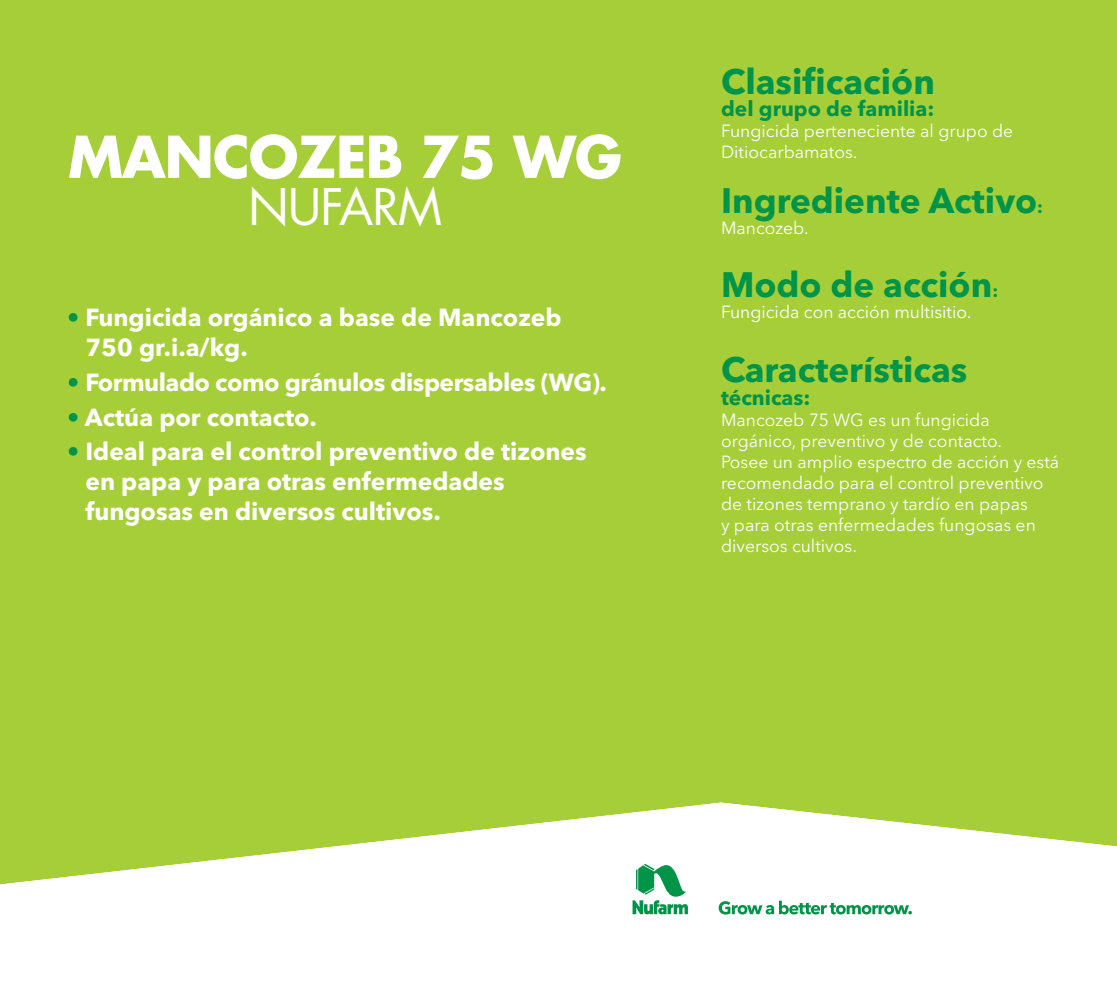
<style>
.page{position:relative;width:1117px;height:988px;background:#fff}
.page>*{position:absolute;margin:0;border:0;box-sizing:border-box;transform-origin:0 0}
.t1{font:700 56px "Futura";letter-spacing:-.02em;color:#fff}
.t2{font:49px "Futura";letter-spacing:-.02em;color:#fff}
.t3{font:700 35px "Avenir Next LT Pro";color:#009448}
.t4{font:700 24.5px/29.8px "Avenir Next LT Pro";color:#fff}
.t5{font:700 24.5px "Avenir Next LT Pro";letter-spacing:-.02em;color:#fff}
.t6{font:700 21px "Avenir Next LT Pro";color:#009448}
.t7{font:17.5px/21px "Avenir Next LT Pro";color:#fff}
.s1{color:#009448}
.s2{font-size:17.5px}
</style>
<div class="page">
<div style="left:0;top:0;width:1116px;height:987px;background:#a6ce39"></div>
<svg style="left:0;top:802px;width:1116px;height:185px;fill:#fff"></svg>
<svg style="left:632px;top:856px;width:55px;height:58px;background:#91d0b0"></svg>
<svg style="left:718px;top:893px;width:193px;height:21px;background:#bbe2ce"></svg>
<h1 class="t1" style="left:68px;top:119px;width:555px">MANCOZEB 75 WG</h1>
<h2 class="t2" style="left:248px;top:176px;width:195px">NUFARM</h2>
<h3 class="t4" style="left:85px;top:302px;width:477px;text-indent:-18px"><span class="s1">•</span> Fungicida orgánico a base de Mancozeb<br>750 gr.i.a/kg.</h3>
<h3 class="t5" style="left:67px;top:367px;width:541px"><span class="s1">•</span> Formulado como gránulos dispersables (WG).</h3>
<h3 class="t4" style="left:67px;top:402px;width:251px"><span class="s1">•</span> Actúa por contacto.</h3>
<h3 class="t4" style="left:85px;top:436px;width:503px;text-indent:-18px"><span class="s1">•</span> Ideal para el control preventivo de tizones en papa y para otras enfermedades fungosas en diversos cultivos.</h3>
<h3 class="t3" style="left:720px;top:60px;width:215px">Clasificación</h3>
<p class="t6" style="left:720px;top:96px;width:215px">del grupo de familia:</p>
<p class="t7" style="left:720px;top:121px;width:294px">Fungicida perteneciente al grupo de<br>Ditiocarbamatos.</p>
<h3 class="t3" style="left:720px;top:179px;width:323px">Ingrediente Activo<span class="s2">:</span></h3>
<p class="t7" style="left:720px;top:217px;width:89px">Mancozeb.</p>
<h3 class="t3" style="left:720px;top:263px;width:278px">Modo de acción<span class="s2">:</span></h3>
<p class="t7" style="left:720px;top:301px;width:252px">Fungicida con acción multisitio.</p>
<h3 class="t3" style="left:720px;top:348px;width:248px">Características</h3>
<p class="t6" style="left:720px;top:384px;width:91px">técnicas:</p>
<p class="t7" style="left:720px;top:409px;width:340px">Mancozeb 75 WG es un fungicida orgánico, preventivo y de contacto.<br>Posee un amplio espectro de acción y está recomendado para el control preventivo de tizones temprano y tardío en papas<br>y para otras enfermedades fungosas en diversos cultivos.</p>
</div>
